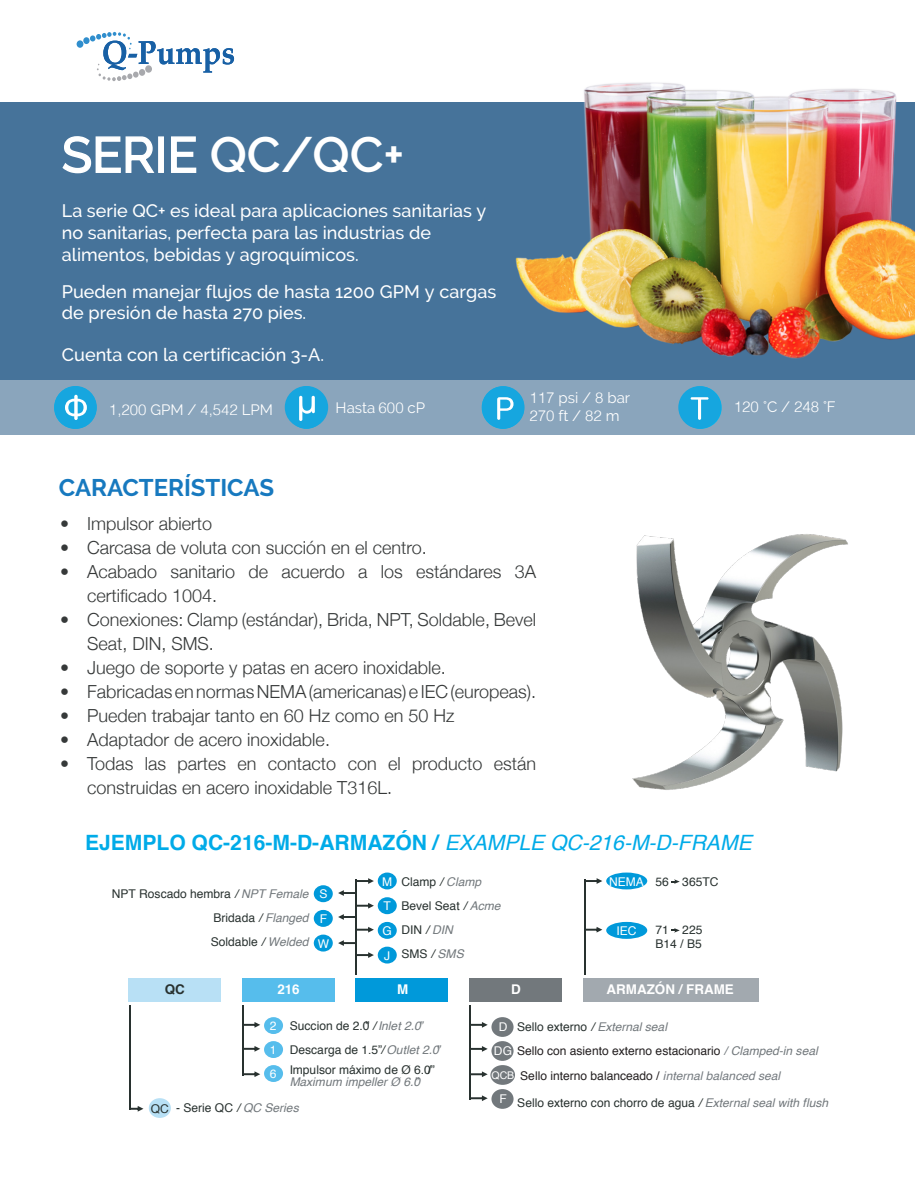
<style>
.page{position:relative;width:915px;height:1191px;background:#fff}
.page>*{position:absolute;margin:0;border:0;box-sizing:border-box;transform-origin:0 0}
.t1{font:600 49.5px "Raleway";color:#fff}
.t2{font:700 24px "Raleway";letter-spacing:-.005em;color:#1779bf}
.t3{font:700 21px "Helvetica";color:#00abe8}
.t4{font:300 18px/24px "Helvetica Neue";color:#363939}
.t5{font:500 18px/21.6px "Raleway";color:#fff}
.t6{font:300 15px "Helvetica";color:#fff}
.t7{font:15px "Raleway";color:#fff}
.t8{font:15px "Raleway";color:#fff}
.t9{font:700 13.35px "Helvetica";color:#fff}
.t10{font:700 13.35px "Helvetica";color:#28312f}
.t11{font:12px/24px "Helvetica";color:#28312f}
.t12{font:12px/24px "Helvetica";color:#231f20}
.t13{font:italic 12px "Helvetica";color:#72787c}
.t14{font:12px/24.8px "Helvetica";color:#fff;text-align:justify}
.t15{font:10.5px "Helvetica";color:#fff}
.s1{font-weight:500}
.s2{font-family:"Raleway";font-weight:400}
.s3{font-family:"Helvetica";font-weight:300}
.s4{font-style:inherit}
.s5{font-weight:400;font-style:italic}
.s6{font-style:italic}
.s7{font-style:italic;color:#72787c}
.s8{color:#28312f}
.s9{font-style:italic;color:#28312f}
.s10{color:#fff}
.s11{font-style:italic;color:#757b80}
</style>
<div class="page">
<div style="left:128px;top:978px;width:93px;height:23px;background:#b8e0f5"></div>
<div style="left:241px;top:978px;width:93px;height:23px;background:#56bdec"></div>
<div style="left:355px;top:978px;width:93px;height:23px;background:#0099da"></div>
<div style="left:469px;top:978px;width:92px;height:23px;background:#72787c"></div>
<div style="left:583px;top:978px;width:175px;height:23px;background:#a2a9af"></div>
<hr style="left:129px;top:1005px;width:2px;height:104px;background:#28312f">
<svg style="left:130px;top:1106px;width:13px;height:5px"></svg>
<div style="left:149px;top:1098px;width:22px;height:20px;background:#b8e0f5;border-radius:50%"></div>
<div style="left:264px;top:1017px;width:19px;height:17px;background:#56bdec;border-radius:50%"></div>
<div style="left:264px;top:1041px;width:19px;height:17px;background:#56bdec;border-radius:50%"></div>
<div style="left:264px;top:1065px;width:19px;height:17px;background:#56bdec;border-radius:50%"></div>
<svg style="left:243px;top:1046px;width:17px;height:5px"></svg>
<svg style="left:243px;top:1022px;width:17px;height:5px"></svg>
<svg style="left:243px;top:1071px;width:17px;height:6px"></svg>
<hr style="left:242px;top:1005px;width:1px;height:70px;background:#28312f">
<div style="left:491px;top:1017px;width:22px;height:20px;background:#72787c;border-radius:50%"></div>
<div style="left:491px;top:1041px;width:22px;height:19px;background:#72787c;border-radius:50%"></div>
<div style="left:490px;top:1065px;width:25px;height:19px;background:#72787c;border-radius:50%"></div>
<div style="left:491px;top:1089px;width:22px;height:19px;background:#72787c;border-radius:50%"></div>
<svg style="left:471px;top:1046px;width:16px;height:5px"></svg>
<svg style="left:471px;top:1022px;width:16px;height:5px"></svg>
<svg style="left:471px;top:1071px;width:16px;height:6px"></svg>
<hr style="left:469px;top:1005px;width:2px;height:94px;background:#28312f">
<svg style="left:470px;top:1095px;width:17px;height:6px"></svg>
<div style="left:377px;top:872px;width:19px;height:17px;background:#0099da;border-radius:50%"></div>
<div style="left:377px;top:897px;width:19px;height:17px;background:#0099da;border-radius:50%"></div>
<div style="left:377px;top:922px;width:19px;height:17px;background:#0099da;border-radius:50%"></div>
<div style="left:377px;top:946px;width:19px;height:17px;background:#0099da;border-radius:50%"></div>
<div style="left:313px;top:885px;width:19px;height:17px;background:#0099da;border-radius:50%"></div>
<div style="left:313px;top:910px;width:19px;height:17px;background:#0099da;border-radius:50%"></div>
<div style="left:313px;top:934px;width:19px;height:17px;background:#0099da;border-radius:50%"></div>
<svg style="left:357px;top:927px;width:17px;height:5px"></svg>
<svg style="left:357px;top:903px;width:17px;height:5px"></svg>
<svg style="left:357px;top:952px;width:17px;height:6px"></svg>
<hr style="left:355px;top:879px;width:2px;height:95px;background:#28312f">
<svg style="left:357px;top:878px;width:17px;height:6px"></svg>
<svg style="left:338px;top:890px;width:17px;height:6px"></svg>
<svg style="left:338px;top:914px;width:17px;height:6px"></svg>
<svg style="left:338px;top:940px;width:17px;height:6px"></svg>
<div style="left:606px;top:872px;width:41px;height:17px;background:#0099da;border-radius:50%"></div>
<div style="left:606px;top:922px;width:41px;height:17px;background:#0099da;border-radius:50%"></div>
<svg style="left:585px;top:926px;width:17px;height:6px"></svg>
<hr style="left:583px;top:879px;width:2px;height:95px;background:#28312f">
<svg style="left:585px;top:878px;width:17px;height:6px"></svg>
<svg style="left:671px;top:879px;width:8px;height:5px"></svg>
<svg style="left:671px;top:928px;width:8px;height:4px"></svg>
<div style="left:77px;top:40px;width:6px;height:8px;background:#308ecd;border-radius:50%"></div>
<div style="left:83px;top:37px;width:6px;height:7px;background:#308ecd;border-radius:50%"></div>
<svg style="left:90px;top:32px;width:144px;height:49px"></svg>
<div style="left:0;top:102px;width:914px;height:278px;background:#46739a"></div>
<img style="left:515px;top:82px;width:399px;height:277px">
<div style="left:0;top:380px;width:914px;height:54px;background:#8aa5bc"></div>
<svg style="left:679px;top:386px;width:42px;height:43px"></svg>
<svg style="left:481px;top:386px;width:43px;height:43px"></svg>
<svg style="left:287px;top:386px;width:39px;height:43px"></svg>
<div style="left:54px;top:386px;width:42px;height:43px;background:#53a7cd;border-radius:50%"></div>
<div style="left:482px;top:386px;width:42px;height:43px;background:#16a6df;border-radius:50%"></div>
<svg style="left:497px;top:397px;width:16px;height:23px"></svg>
<div style="left:678px;top:386px;width:42px;height:43px;background:#16a6df;border-radius:50%"></div>
<svg style="left:690px;top:397px;width:19px;height:23px"></svg>
<div style="left:285px;top:386px;width:43px;height:42px;background:#16a6df;border-radius:50%"></div>
<svg style="left:299px;top:396px;width:16px;height:25px"></svg>
<div style="left:54px;top:386px;width:43px;height:43px;background:#16a6df;border-radius:50%"></div>
<svg style="left:65px;top:395px;width:22px;height:25px"></svg>
<img style="left:632px;top:534px;width:216px;height:256px">
<h1 class="t1" style="left:62px;top:126px;width:344px"><span class="s1">SERIE</span> QC/QC+</h1>
<p class="t5" style="left:62px;top:200px;width:426px">La serie QC+ es ideal para aplicaciones sanitarias y no sanitarias, perfecta para las industrias de alimentos, bebidas y agroquímicos.</p>
<p class="t5" style="left:62px;top:281px;width:435px;line-height:21px">Pueden manejar flujos de hasta 1200 GPM y cargas de presión de hasta 270 pies.</p>
<p class="t5" style="left:62px;top:343px;width:263px">Cuenta con la certificación 3-A.</p>
<p class="t6" style="left:109px;top:396px;width:165px">1,200 <span class="s2">GPM /</span> 4,542 <span class="s2">LPM</span></p>
<p class="t8" style="left:335px;top:398px;width:91px">Hasta <span class="s3">600</span> <span class="s4">cP</span></p>
<h2 class="t2" style="left:59px;top:474px;width:217px">CARACTERÍSTICAS</h2>
<p class="t7" style="left:529px;top:388px;width:102px"><span class="s3">117</span> psi / <span class="s3">8</span> bar</p>
<p class="t6" style="left:529px;top:402px;width:91px">270 <span class="s2">ft /</span> 82 <span class="s2">m</span></p>
<p class="t4" style="left:60px;top:510px;width:154px">• Impulsor abierto</p>
<p class="t4" style="left:60px;top:534px;width:368px">• Carcasa de voluta con succión en el centro.</p>
<p class="t4" style="left:87px;top:558px;width:450px;text-indent:-27px">• Acabado sanitario de acuerdo a los estándares 3A certificado 1004.</p>
<p class="t4" style="left:87px;top:606px;width:450px;text-indent:-27px">• Conexiones: Clamp (estándar), Brida, NPT, Soldable, Bevel<br>Seat, DIN, SMS.</p>
<p class="t4" style="left:60px;top:654px;width:387px">• Juego de soporte y patas en acero inoxidable.</p>
<p class="t4" style="left:60px;top:678px;width:477px">• Fabricadas en normas NEMA (americanas) e IEC (europeas).</p>
<p class="t4" style="left:60px;top:702px;width:396px">• Pueden trabajar tanto en 60 Hz como en 50 Hz</p>
<p class="t4" style="left:60px;top:726px;width:271px">• Adaptador de acero inoxidable.</p>
<p class="t4" style="left:87px;top:750px;width:450px;text-indent:-27px">• Todas las partes en contacto con el producto están construidas en acero inoxidable T316L.</p>
<p class="t6" style="left:733px;top:394px;width:103px">120 <span class="s2">°C /</span> 248 <span class="s2">°F</span></p>
<p class="t3" style="left:85px;top:825px;width:668px">EJEMPLO QC-216-M-D-ARMAZÓN / <span class="s5">EXAMPLE QC-216-M-D-FRAME</span></p>
<p class="t11" style="left:401px;top:870px;width:81px">Clamp <span class="s6">/</span> <span class="s7">Clamp</span></p>
<p class="t11" style="left:112px;top:882px;width:198px">NPT Roscado hembra <span class="s6">/</span> <span class="s7">NPT Female</span></p>
<p class="t11" style="left:401px;top:894px;width:101px">Bevel Seat <span class="s6">/</span> <span class="s7">Acme</span></p>
<p class="t11" style="left:213px;top:906px;width:97px">Bridada <span class="s6">/</span> <span class="s7">Flanged</span></p>
<p class="t11" style="left:401px;top:918px;width:53px">DIN <span class="s6">/</span> <span class="s7">DIN</span></p>
<p class="t11" style="left:211px;top:929px;width:99px">Soldable <span class="s6">/</span> <span class="s7">Welded</span></p>
<p class="t11" style="left:401px;top:941px;width:64px">SMS <span class="s6">/</span> <span class="s7">SMS</span></p>
<p class="t11" style="left:655px;top:870px;width:64px">56 365TC</p>
<p class="t11" style="left:655px;top:922px;width:48px;line-height:14.4px">71 225<br>B14 / B5</p>
<p class="t14" style="left:382px;top:869px;width:12px">M T G J</p>
<p class="t14" style="left:609px;top:869px;width:36px">NEMA</p>
<p class="t14" style="left:317px;top:882px;width:13px;text-align:left">S<br>F<br>W</p>
<p class="t14" style="left:616px;top:918px;width:22px">IEC</p>
<p class="t10" style="left:165px;top:978px;width:22px">QC</p>
<p class="t9" style="left:277px;top:978px;width:24px">216</p>
<p class="t9" style="left:397px;top:978px;width:13px">M</p>
<p class="t9" style="left:511px;top:978px;width:11px">D</p>
<p class="t9" style="left:606px;top:978px;width:129px">ARMAZÓN / FRAME</p>
<p class="t11" style="left:151px;top:1096px;width:20px">QC</p>
<p class="t14" style="left:270px;top:1013px;width:8px;line-height:24px">2<br>1<br>6</p>
<p class="t14" style="left:498px;top:1015px;width:10px">D</p>
<p class="t11" style="left:290px;top:1014px;width:151px">Succion de 2.0” <span class="s6">/</span> <span class="s7">Inlet 2.0”<br></span>Descarga de 1.5”<span class="s6">/</span> <span class="s7">Outlet 2.0”</span></p>
<p class="t11" style="left:290px;top:1058px;width:146px">Impulsor máximo de Ø 6.0”/</p>
<p class="t13" style="left:290px;top:1072px;width:132px">Maximum impeller Ø 6.0”</p>
<p class="t12" style="left:494px;top:1015px;width:325px;text-indent:23px"><span class="s8">Sello externo</span> <span class="s9">/</span> <span class="s7">External seal<br></span><span class="s10">DG</span> Sello con asiento externo estacionario <span class="s7">/ Clamped-in seal</span></p>
<p class="t12" style="left:520px;top:1064px;width:261px">Sello interno balanceado / <span class="s11">internal balanced seal</span></p>
<p class="t15" style="left:491px;top:1067px;width:24px">QCB</p>
<p class="t14" style="left:499px;top:1086px;width:9px">F</p>
<p class="t11" style="left:517px;top:1090px;width:312px">Sello externo con chorro de agua <span class="s6">/</span> <span class="s7">External seal with flush</span></p>
<p class="t11" style="left:176px;top:1096px;width:124px">- Serie QC <span class="s6">/</span> <span class="s7">QC Series</span></p>
</div>
